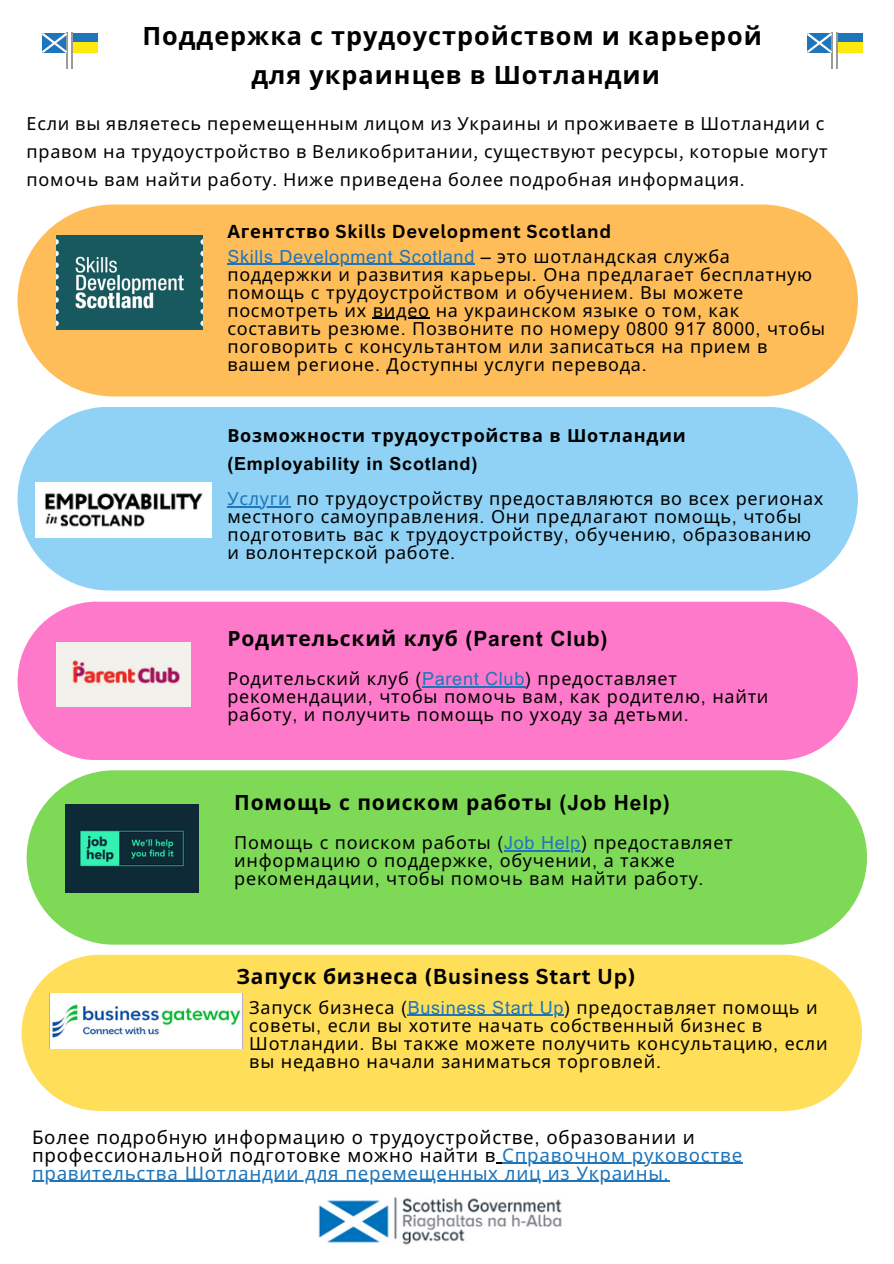
<style>
.page{position:relative;width:894px;height:1264px;background:#fff}
.page>*{position:absolute;margin:0;border:0;box-sizing:border-box;transform-origin:0 0}
.t1{font:700 25.2px/39.3px "Noto Sans";letter-spacing:.04em;color:#000;text-align:center}
.t2{font:700 21px "Noto Sans";letter-spacing:.04em;color:#000}
.t3{font:700 21px "Canva Sans";letter-spacing:.04em;color:#000}
.t4{font:18.75px/18px "Noto Sans";letter-spacing:.04em;color:#000}
.t5{font:18.75px "Noto Sans";letter-spacing:.04em;color:#1e75ba}
.t6{font:700 18.3px "Canva Sans";letter-spacing:.04em;color:#000}
.t7{font:18px/18px "Noto Sans";letter-spacing:.04em;color:#000}
.t8{font:700 18px "Noto Sans";letter-spacing:.04em;color:#000}
.t9{font:700 18px "Arial MT Pro";letter-spacing:.04em;color:#000}
.s1{font-family:"Canva Sans"}
.s2{font-family:"Noto Sans"}
.s3{font-family:"Arial MT Pro";color:#1e75ba}
.s4{font-family:"Arial MT Pro"}
.s5{color:#1e75ba}
</style>
<div class="page">
<div style="left:18px;top:204px;width:839px;height:192px;background:#ffbd59;border-radius:96px"></div>
<img style="left:56px;top:235px;width:147px;height:95px">
<hr style="left:227px;top:264px;width:248px;height:1px;background:#1e75ba">
<hr style="left:373px;top:318px;width:57px;height:1px;background:#000">
<div style="left:18px;top:601px;width:839px;height:159px;background:#ff79cb"></div>
<img style="left:56px;top:642px;width:134px;height:64px">
<hr style="left:422px;top:686px;width:103px;height:1px;background:#1e75ba">
<div style="left:836px;top:33px;width:26px;height:20px;background:#1e75ba"></div>
<div style="left:836px;top:43px;width:26px;height:10px;background:#fdea0c"></div>
<hr style="left:836px;top:33px;width:1px;height:35px;background:#9b9b9b">
<hr style="left:831px;top:33px;width:1px;height:35px;background:#9b9b9b">
<svg style="left:807px;top:33px;width:24px;height:20px"></svg>
<img style="left:318px;top:1197px;width:244px;height:48px">
<hr style="left:502px;top:1162px;width:240px;height:1px;background:#1e75ba">
<hr style="left:32px;top:1180px;width:637px;height:1px;background:#1e75ba">
<div style="left:18px;top:406px;width:839px;height:184px;background:#90d2f5;border-radius:92px"></div>
<img style="left:35px;top:482px;width:177px;height:55px">
<hr style="left:227px;top:506px;width:63px;height:1px;background:#1e75ba">
<div style="left:27px;top:770px;width:839px;height:174px;background:#7ed957;border-radius:87px"></div>
<img style="left:65px;top:804px;width:133px;height:88px">
<hr style="left:504px;top:850px;width:77px;height:1px;background:#1e75ba">
<div style="left:22px;top:954px;width:839px;height:156px;background:#ffde59;border-radius:78px"></div>
<img style="left:50px;top:993px;width:192px;height:55px">
<hr style="left:407px;top:1014px;width:157px;height:2px;background:#1e75ba">
<div style="left:72px;top:33px;width:25px;height:20px;background:#1e75ba"></div>
<div style="left:72px;top:43px;width:25px;height:10px;background:#fdea0c"></div>
<hr style="left:72px;top:33px;width:1px;height:35px;background:#9b9b9b">
<hr style="left:67px;top:33px;width:1px;height:35px;background:#9b9b9b">
<svg style="left:42px;top:33px;width:25px;height:20px"></svg>
<h1 class="t1" style="left:142px;top:15px;width:621px">Поддержка с трудоустройством и карьерой для украинцев в Шотландии</h1>
<p class="t7" style="left:27px;top:109px;width:802px;line-height:28.2px">Если вы являетесь перемещенным лицом из Украины и проживаете в Шотландии с правом на трудоустройство в Великобритании<span class="s1">,</span> существуют ресурсы<span class="s1">,</span> которые могут помочь вам найти работу<span class="s1">.</span> Ниже приведена более подробная информация<span class="s1">.</span></p>
<h1 class="t6" style="left:227px;top:219px;width:385px"><span class="s2">Агентство</span> Skills Development Scotland</h1>
<p class="t7" style="left:227px;top:247px;width:586px"><span class="s3">Skills Development Scotland</span> <span class="s4">–</span> это шотландская служба поддержки и развития карьеры<span class="s4">.</span> Она предлагает бесплатную помощь с трудоустройством и обучением<span class="s4">.</span> Вы можете посмотреть их видео на украинском языке о том<span class="s4">,</span> как</p>
<h3 class="t7" style="left:227px;top:319px;width:599px">составить резюме<span class="s4">.</span> Позвоните по номеру <span class="s4">0800 917 8000,</span> чтобы поговорить с консультантом или записаться на прием в вашем регионе<span class="s4">.</span> Доступны услуги перевода<span class="s4">.</span></h3>
<h2 class="t8" style="left:227px;top:422px;width:459px">Возможности трудоустройства в Шотландии</h2>
<p class="t9" style="left:227px;top:457px;width:251px">(Employability in Scotland)</p>
<p class="t7" style="left:227px;top:489px;width:597px"><span class="s5">Услуги</span> по трудоустройству предоставляются во всех регионах местного самоуправления<span class="s4">.</span> Они предлагают помощь<span class="s4">,</span> чтобы подготовить вас к трудоустройству<span class="s4">,</span> обучению<span class="s4">,</span> образованию и волонтерской работе<span class="s4">.</span></p>
<p class="t2" style="left:227px;top:623px;width:381px">Родительский клуб <span class="s4">(Parent Club)</span></p>
<h3 class="t7" style="left:227px;top:669px;width:542px">Родительский клуб <span class="s4">(</span><span class="s3">Parent Club</span><span class="s4">)</span> предоставляет рекомендации<span class="s4">,</span> чтобы помочь вам<span class="s4">,</span> как родителю<span class="s4">,</span> найти работу<span class="s4">,</span> и получить помощь по уходу за детьми<span class="s4">.</span></h3>
<p class="t2" style="left:234px;top:787px;width:437px">Помощь с поиском работы <span class="s4">(Job Help)</span></p>
<p class="t7" style="left:234px;top:833px;width:500px">Помощь с поиском работы <span class="s4">(</span><span class="s3">Job Help</span><span class="s4">)</span> предоставляет информацию о поддержке<span class="s4">,</span> обучении<span class="s4">,</span> а также рекомендации<span class="s4">,</span> чтобы помочь вам найти работу<span class="s4">.</span></p>
<p class="t3" style="left:236px;top:961px;width:400px"><span class="s2">Запуск бизнеса</span> (Business Start Up)</p>
<p class="t7" style="left:249px;top:997px;width:579px">Запуск бизнеса <span class="s4">(</span><span class="s3">Business Start Up</span><span class="s4">)</span> предоставляет помощь и советы<span class="s4">,</span> если вы хотите начать собственный бизнес в Шотландии<span class="s4">.</span> Вы также можете получить консультацию<span class="s4">,</span> если вы недавно начали заниматься торговлей<span class="s4">.</span></p>
<h2 class="t4" style="left:32px;top:1127px;width:711px">Более подробную информацию о трудоустройстве<span class="s4">,</span> образовании и профессиональной подготовке можно найти в <span class="s5">Справочном руковостве</span></h2>
<p class="t5" style="left:32px;top:1159px;width:638px">правительства Шотландии для перемещенных лиц из Украины<span class="s4">.</span></p>
</div>
